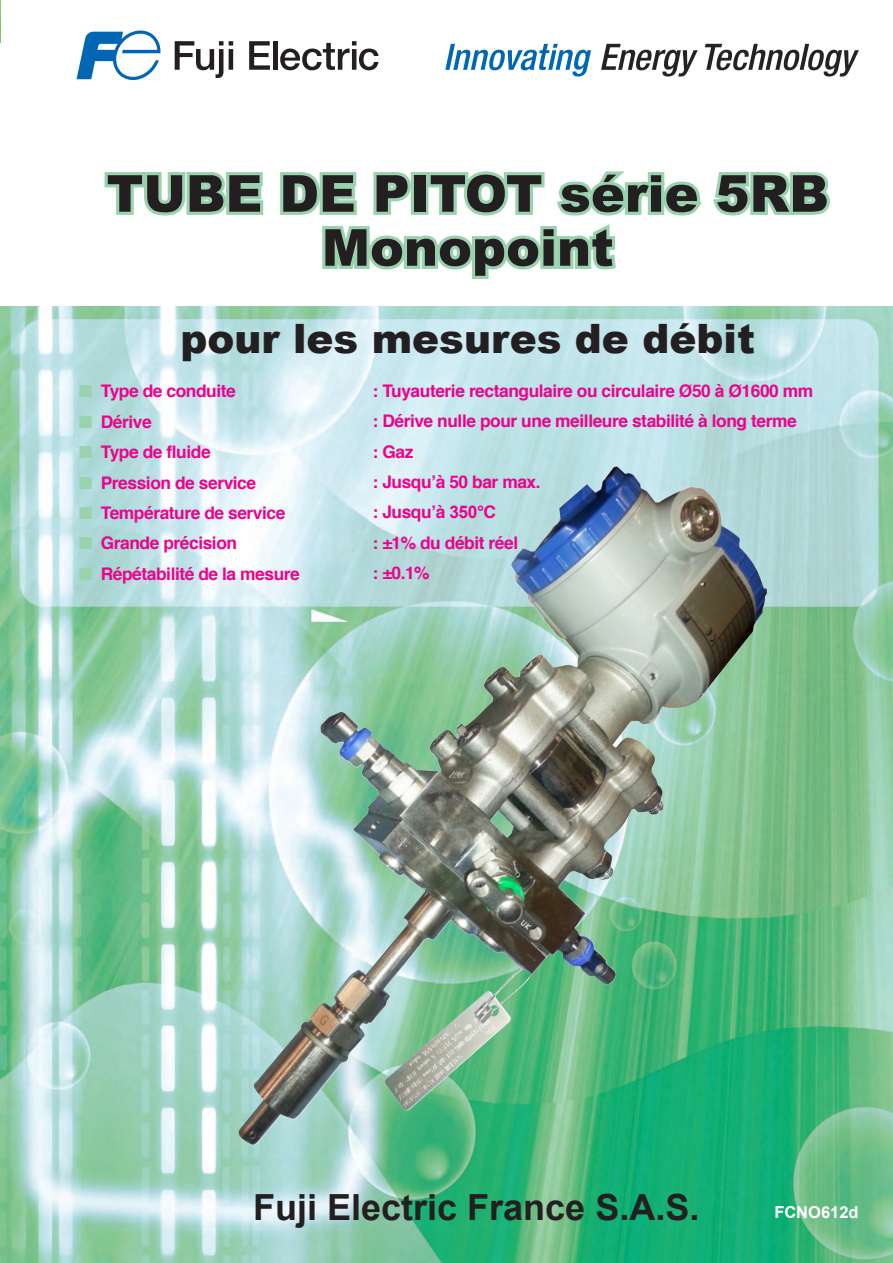
<style>
.page{position:relative;width:893px;height:1263px;background:#fff}
.page>*{position:absolute;margin:0;border:0;box-sizing:border-box;transform-origin:0 0}
.本文{font:900 51px "Arial";color:#231f20}
.本文-2{font:900 40.5px "Arial";color:#231f20}
.t1{font:700 36px "Arial";color:#231f20}
.t2{font:700 17.4px/30.5px "Helvetica";letter-spacing:-.025em;color:#ed028c}
.t3{font:17.4px/30.5px "Zapf Dingbats ITC";color:#9ad2ae;text-align:justify}
.t4{font:700 16.5px "Arial";color:#fff}
.s1{font-family:"Arial"}
</style>
<div class="page">
<img style="left:0;top:306px;width:893px;height:957px">
<img style="left:238px;top:467px;width:375px;height:670px">
<img style="left:0;top:0;width:1px;height:43px">
<svg style="left:104px;top:172px;width:160px;height:44px"></svg>
<svg style="left:280px;top:171px;width:550px;height:108px"></svg>
<svg style="left:175px;top:41px;width:48px;height:37px"></svg>
<svg style="left:229px;top:41px;width:4px;height:29px"></svg>
<svg style="left:249px;top:41px;width:21px;height:29px"></svg>
<div style="left:273px;top:41px;width:5px;height:29px;background:#231f20"></div>
<svg style="left:280px;top:41px;width:98px;height:29px"></svg>
<svg style="left:77px;top:30px;width:83px;height:50px"></svg>
<svg style="left:601px;top:44px;width:97px;height:33px"></svg>
<svg style="left:705px;top:44px;width:154px;height:33px"></svg>
<svg style="left:445px;top:44px;width:146px;height:33px"></svg>
<p class="本文" style="left:107px;top:156px;width:724px">TUBE DE PITOT série 5RB</p>
<p class="本文" style="left:322px;top:210px;width:293px">Monopoint</p>
<p class="本文-2" style="left:180px;top:309px;width:576px">pour les mesures de débit</p>
<p class="t3" style="left:79px;top:376px;width:15px">■ ■ ■ ■ ■ ■ ■</p>
<p class="t2" style="left:101px;top:376px;width:201px">Type de conduite<br>Dérive<br>Type de fluide<br>Pression de service<br>Température de service<br>Grande précision<br>Répétabilité de la mesure</p>
<p class="t2" style="left:373px;top:375px;width:442px">: Tuyauterie rectangulaire ou circulaire Ø50 à Ø1600 mm : Dérive nulle pour une meilleure stabilité à long terme<br>: Gaz<br>: Jusqu’à 50 bar max.<br>: Jusqu’à <span class="s1">350</span>°C<br>: ±1% du débit réel<br>: ±0.1%</p>
<p class="t1" style="left:253px;top:1183px;width:448px">Fuji Electric France S.A.S.</p>
<p class="t4" style="left:774px;top:1202px;width:86px">FCNO612d</p>
</div>
